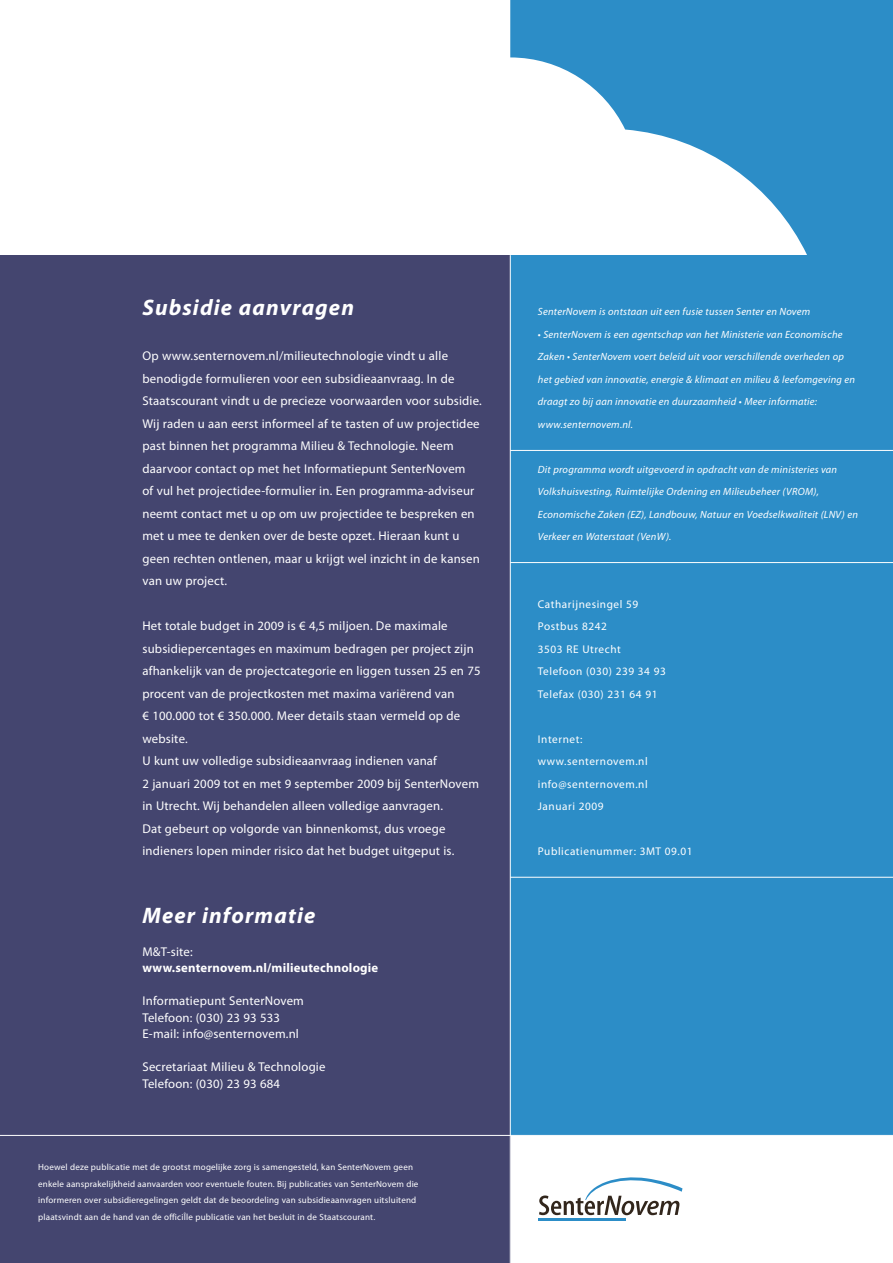
<style>
.page{position:relative;width:893px;height:1263px;background:#fff}
.page>*{position:absolute;margin:0;border:0;box-sizing:border-box;transform-origin:0 0}
.t1{font:italic 700 22.5px "Myriad Pro";letter-spacing:.05em;color:#fff}
.t2{font:12.75px/22.5px "Myriad Pro";letter-spacing:.015em;color:#fff}
.t3{font:700 12.75px "Myriad Pro";letter-spacing:.015em;color:#fff}
.t4{font:11.25px/22.5px "Myriad Pro";letter-spacing:.05em;color:#fff}
.t5{font:italic 10.5px/22.5px "Myriad Pro";letter-spacing:.02em;color:#fff}
.t6{font:9px/16.5px "Myriad Pro";letter-spacing:.02em;color:#fff}
</style>
<div class="page">
<div style="left:0;top:255px;width:510px;height:1008px;background:#44456f"></div>
<div style="left:510px;top:255px;width:383px;height:880px;background:#2c8dc7"></div>
<svg style="left:510px;top:0;width:383px;height:255px;fill:#2c8dc7"></svg>
<hr style="left:0;top:1135px;width:893px;height:1px;background:#fff">
<hr style="left:510px;top:562px;width:383px;height:1px;background:#fff">
<hr style="left:510px;top:877px;width:383px;height:1px;background:#fff">
<hr style="left:510px;top:450px;width:383px;height:1px;background:#fff">
<hr style="left:510px;top:255px;width:1px;height:1008px;background:#fff">
<hr style="left:538px;top:1219px;width:88px;height:2px;background:#2c8dc7">
<svg style="left:539px;top:1177px;width:143px;height:38px"></svg>
<h1 class="t1" style="left:142px;top:293px;width:213px">Subsidie aanvragen</h1>
<p class="t2" style="left:142px;top:344px;width:341px">Op www.senternovem.nl/milieutechnologie vindt u alle benodigde formulieren voor een subsidieaanvraag. In de Staatscourant vindt u de precieze voorwaarden voor subsidie.<br>Wij raden u aan eerst informeel af te tasten of uw projectidee past binnen het programma Milieu &amp; Technologie. Neem daarvoor contact op met het Informatiepunt SenterNovem<br>of vul het projectidee-formulier in. Een programma-adviseur neemt contact met u op om uw projectidee te bespreken en met u mee te denken over de beste opzet. Hieraan kunt u geen rechten ontlenen, maar u krijgt wel inzicht in de kansen van uw project.</p>
<p class="t2" style="left:142px;top:614px;width:340px">Het totale budget in 2009 is € 4,5 miljoen. De maximale subsidiepercentages en maximum bedragen per project zijn afhankelijk van de projectcategorie en liggen tussen 25 en 75 procent van de projectkosten met maxima variërend van<br>€ 100.000 tot € 350.000. Meer details staan vermeld op de website.<br>U kunt uw volledige subsidieaanvraag indienen vanaf<br>2 januari 2009 tot en met 9 september 2009 bij SenterNovem in Utrecht. Wij behandelen alleen volledige aanvragen.<br>Dat gebeurt op volgorde van binnenkomst, dus vroege indieners lopen minder risico dat het budget uitgeput is.</p>
<h1 class="t1" style="left:142px;top:900px;width:174px">Meer informatie</h1>
<p class="t2" style="left:142px;top:940px;width:52px">M&amp;T-site:</p>
<p class="t3" style="left:142px;top:959px;width:237px">www.senternovem.nl/milieutechnologie</p>
<p class="t2" style="left:142px;top:992px;width:163px;line-height:16.5px">Informatiepunt SenterNovem<br>Telefoon: (030) 23 93 533<br>E-mail: info@senternovem.nl</p>
<p class="t2" style="left:142px;top:1058px;width:185px;line-height:16.5px">Secretariaat Milieu &amp; Technologie<br>Telefoon: (030) 23 93 684</p>
<p class="t6" style="left:38px;top:1159px;width:382px">Hoewel deze publicatie met de grootst mogelijke zorg is samengesteld, kan SenterNovem geen enkele aansprakelijkheid aanvaarden voor eventuele fouten. Bij publicaties van SenterNovem die informeren over subsidieregelingen geldt dat de beoordeling van subsidieaanvragen uitsluitend plaatsvindt aan de hand van de officiÎle publicatie van het besluit in de Staatscourant.</p>
<p class="t5" style="left:538px;top:300px;width:274px">SenterNovem is ontstaan uit een fusie tussen Senter en Novem</p>
<p class="t5" style="left:538px;top:323px;width:319px">• SenterNovem is een agentschap van het Ministerie van Economische Zaken • SenterNovem voert beleid uit voor verschillende overheden op het gebied van innovatie, energie &amp; klimaat en milieu &amp; leefomgeving en draagt zo bij aan innovatie en duurzaamheid • Meer informatie: www.senternovem.nl.</p>
<p class="t5" style="left:538px;top:458px;width:322px">Dit programma wordt uitgevoerd in opdracht van de ministeries van Volkshuisvesting, Ruimtelijke Ordening en Milieubeheer (VROM), Economische Zaken (EZ), Landbouw, Natuur en Voedselkwaliteit (LNV) en Verkeer en Waterstaat (VenW).</p>
<p class="t4" style="left:538px;top:592px;width:129px">Catharijnesingel 59<br>Postbus 8242<br>3503 RE Utrecht<br>Telefoon (030) 239 34 93<br>Telefax (030) 231 64 91</p>
<p class="t4" style="left:538px;top:727px;width:111px">Internet: www.senternovem.nl info@senternovem.nl<br>Januari 2009</p>
<p class="t4" style="left:538px;top:840px;width:156px">Publicatienummer: 3MT 09.01</p>
</div>
